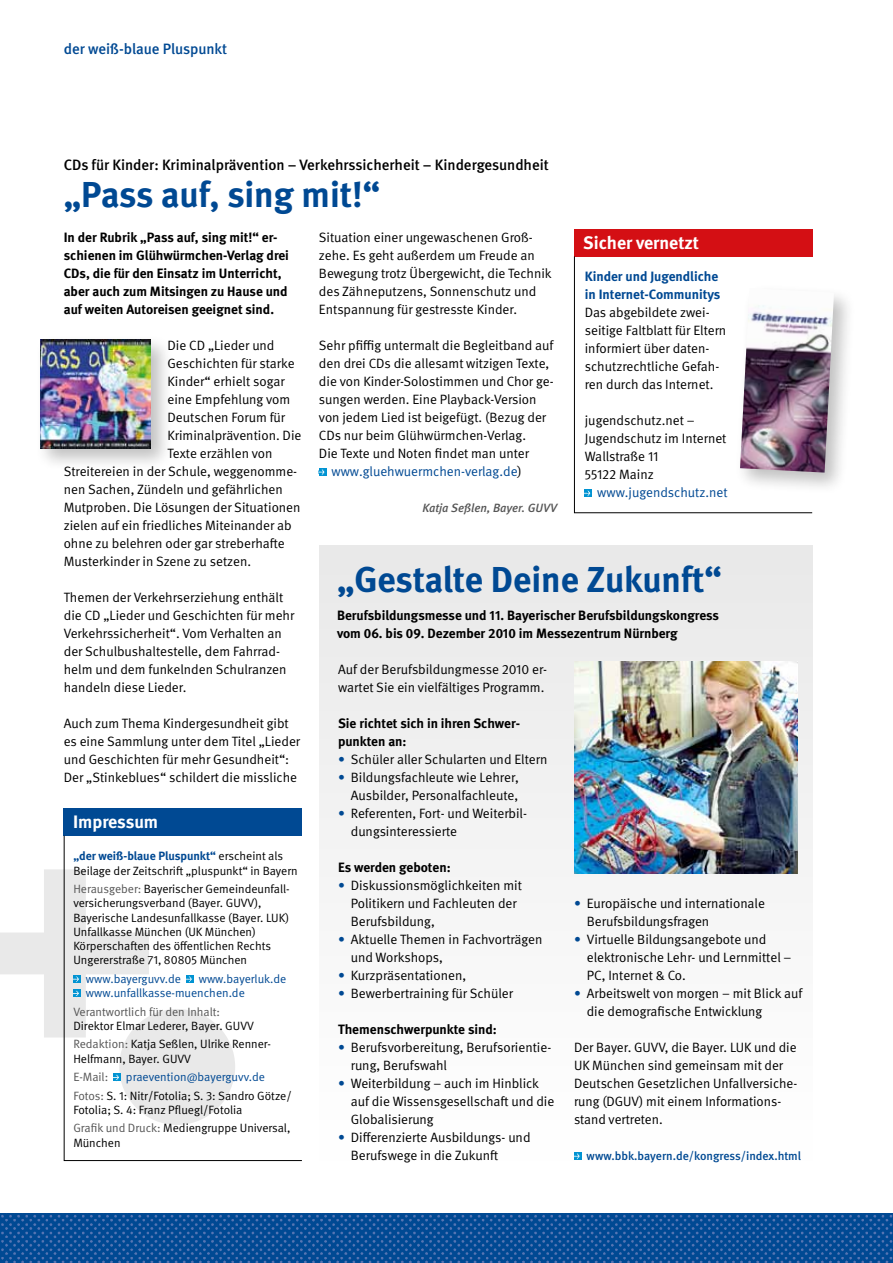
<style>
.page{position:relative;width:893px;height:1263px;background:#fff}
.page>*{position:absolute;margin:0;border:0;box-sizing:border-box;transform-origin:0 0}
.t1{font:700 36px "DGUV Meta";color:#004993}
.t2{font:700 18px "DGUV Meta";color:#fff}
.t3{font:500 15px "DGUV Meta";color:#000}
.t4{font:500 15px "DGUV Meta";color:#004993}
.t5{font:13.5px/18px "DGUV Meta";color:#000}
.t6{font:700 13.5px/18px "DGUV Meta";color:#000}
.t7{font:13.5px "DGUV Meta";color:#004993}
.t8{font:700 13.5px/18px "DGUV Meta";color:#004993}
.t9{font:12px/14.2px "DGUV Meta";color:#000}
.t10{font:12px/14.2px "DGUV Meta";color:#004993}
.t11{font:500 12px "DGUV Meta";letter-spacing:-.005em;color:#004993}
.t12{font:12px "DGUV Meta";color:#565656}
.t13{font:italic 500 12px "DGUV Meta";color:#565656}
.s1{color:#000}
.s2{color:#004993}
.s3{font-weight:700;color:#004993}
.s4{color:#565656}
</style>
<div class="page">
<div style="left:319px;top:545px;width:493px;height:616px;background:#f5f5f5"></div>
<svg style="left:0;top:869px;width:63px;height:169px"></svg>
<div style="left:64px;top:808px;width:238px;height:28px;background:#004993"></div>
<div style="left:574px;top:230px;width:238px;height:27px;background:#d40f14"></div>
<img style="left:0;top:1214px;width:893px;height:49px">
<svg style="left:63px;top:835px;width:239px;height:326px"></svg>
<svg style="left:574px;top:256px;width:239px;height:257px"></svg>
<div style="left:73px;top:975px;width:8px;height:8px;background:#0093d2"></div>
<svg style="left:73px;top:976px;width:6px;height:7px"></svg>
<div style="left:186px;top:975px;width:8px;height:8px;background:#0093d2"></div>
<svg style="left:186px;top:976px;width:6px;height:7px"></svg>
<div style="left:73px;top:990px;width:8px;height:7px;background:#0093d2"></div>
<svg style="left:73px;top:990px;width:6px;height:6px"></svg>
<div style="left:113px;top:1074px;width:8px;height:7px;background:#0093d2"></div>
<svg style="left:113px;top:1074px;width:6px;height:6px"></svg>
<svg style="left:585px;top:489px;width:7px;height:8px"></svg>
<div style="left:734px;top:282px;width:121px;height:212px;background:#000;opacity:.25"></div>
<img style="left:740px;top:288px;width:94px;height:185px">
<div style="left:34px;top:334px;width:139px;height:137px;background:#000;opacity:.25"></div>
<img style="left:40px;top:340px;width:110px;height:109px">
<svg style="left:574px;top:1152px;width:7px;height:8px"></svg>
<svg style="left:319px;top:468px;width:7px;height:8px"></svg>
<img style="left:574px;top:661px;width:223px;height:213px">
<p class="t4" style="left:64px;top:40px;width:165px">der weiß-blaue Pluspunkt</p>
<p class="t3" style="left:64px;top:156px;width:486px">CDs für Kinder: Kriminalprävention – Verkehrssicherheit – Kindergesundheit</p>
<h1 class="t1" style="left:64px;top:173px;width:318px">„Pass auf, sing mit!“</h1>
<p class="t5" style="left:319px;top:228px;width:234px">Situation einer ungewaschenen Groß&shy;zehe. Es geht außerdem um Freude an Bewegung trotz Übergewicht, die Technik des Zähneputzens, Sonnenschutz und Entspannung für gestresste Kinder.</p>
<p class="t5" style="left:319px;top:336px;width:236px">Sehr pfiffig untermalt die Begleitband auf</p>
<p class="t5" style="left:319px;top:354px;width:232px">den drei CDs die allesamt witzigen Texte,</p>
<p class="t5" style="left:319px;top:372px;width:236px">die von Kinder-Solostimmen und Chor ge-</p>
<p class="t5" style="left:319px;top:390px;width:219px">sungen werden. Eine Playback-Version</p>
<p class="t5" style="left:319px;top:408px;width:229px">von jedem Lied ist beigefügt. (Bezug der</p>
<p class="t5" style="left:319px;top:426px;width:209px">CDs nur beim Glühwürmchen-Verlag.</p>
<p class="t5" style="left:319px;top:444px;width:212px">Die Texte und Noten findet man unter</p>
<p class="t7" style="left:331px;top:463px;width:192px">www.gluehwuermchen-verlag.de<span class="s1">)</span></p>
<p class="t13" style="left:423px;top:500px;width:136px">Katja Seßlen, Bayer. GUVV</p>
<p class="t6" style="left:64px;top:228px;width:227px">In der Rubrik „Pass auf, sing mit!“ er&shy;schienen im Glühwürmchen-Verlag drei CDs, die für den Einsatz im Unterricht, aber auch zum Mitsingen zu Hause und auf weiten Autoreisen geeignet sind.</p>
<p class="t5" style="left:167px;top:336px;width:109px">Die CD „Lieder und</p>
<p class="t5" style="left:167px;top:354px;width:129px">Geschichten für starke</p>
<p class="t5" style="left:167px;top:372px;width:119px">Kinder“ erhielt sogar</p>
<p class="t5" style="left:167px;top:390px;width:124px">eine Empfehlung vom</p>
<p class="t5" style="left:167px;top:408px;width:119px">Deutschen Forum für</p>
<p class="t5" style="left:167px;top:426px;width:135px">Kriminalprävention. Die</p>
<p class="t5" style="left:167px;top:444px;width:107px">Texte erzählen von</p>
<p class="t5" style="left:64px;top:462px;width:235px">Streitereien in der Schule, weggenomme-</p>
<p class="t5" style="left:64px;top:480px;width:220px">nen Sachen, Zündeln und gefährlichen</p>
<p class="t5" style="left:64px;top:498px;width:238px">Mutproben. Die Lösungen der Situationen</p>
<p class="t5" style="left:64px;top:516px;width:230px">zielen auf ein friedliches Miteinander ab</p>
<p class="t5" style="left:64px;top:534px;width:222px">ohne zu belehren oder gar streberhafte</p>
<p class="t5" style="left:64px;top:552px;width:189px">Musterkinder in Szene zu setzen.</p>
<p class="t5" style="left:64px;top:588px;width:232px">Themen der Verkehrserziehung enthält die CD „Lieder und Geschichten für mehr Verkehrssicherheit“. Vom Verhalten an der Schulbushaltestelle, dem Fahrrad&shy;helm und dem funkelnden Schulranzen handeln diese Lieder.</p>
<p class="t5" style="left:64px;top:714px;width:238px">Auch zum Thema Kindergesundheit gibt es eine Sammlung unter dem Titel „Lieder und Geschichten für mehr Gesundheit“:<br>Der „Stinkeblues“ schildert die missliche</p>
<h2 class="t2" style="left:583px;top:232px;width:117px">Sicher vernetzt</h2>
<p class="t8" style="left:585px;top:267px;width:137px">Kinder und Jugendliche in Internet-Communitys</p>
<p class="t5" style="left:585px;top:303px;width:143px">Das abgebildete zwei&shy;seitige Faltblatt für Eltern informiert über daten&shy;schutzrechtliche Gefah&shy;ren durch das Internet.</p>
<p class="t5" style="left:585px;top:411px;width:143px">jugendschutz.net –<br>Jugendschutz im Internet<br>Wallstraße 11<br>55122 Mainz</p>
<p class="t7" style="left:597px;top:484px;width:132px">www.jugendschutz.net</p>
<h1 class="t1" style="left:337px;top:558px;width:386px">„Gestalte Deine Zukunft“</h1>
<p class="t6" style="left:337px;top:606px;width:383px">Berufsbildungsmesse und 11. Bayerischer Berufsbildungskongress vom 06. bis 09. Dezember 2010 im Messezentrum Nürnberg</p>
<p class="t5" style="left:338px;top:660px;width:211px">Auf der Berufsbildungmesse 2010 er&shy;wartet Sie ein vielfältiges Programm.</p>
<p class="t6" style="left:338px;top:714px;width:182px">Sie richtet sich in ihren Schwer&shy;punkten an:</p>
<p class="t5" style="left:338px;top:750px;width:211px"><span class="s2">•</span> Schüler aller Schularten und Eltern</p>
<p class="t5" style="left:338px;top:768px;width:182px;text-align:right"><span class="s2">•</span> Bildungsfachleute wie Lehrer,<br>Ausbilder, Personalfachleute,</p>
<p class="t5" style="left:351px;top:804px;width:178px;text-indent:-13px"><span class="s2">•</span> Referenten, Fort- und Weiterbil&shy;dungsinteressierte</p>
<p class="t6" style="left:338px;top:858px;width:114px">Es werden geboten:</p>
<p class="t5" style="left:351px;top:876px;width:173px;text-indent:-13px"><span class="s2">•</span> Diskussionsmöglichkeiten mit<br>Politikern und Fachleuten der<br>Berufsbildung,</p>
<p class="t5" style="left:351px;top:930px;width:193px;text-indent:-13px"><span class="s2">•</span> Aktuelle Themen in Fachvorträgen und Workshops,</p>
<p class="t5" style="left:338px;top:966px;width:130px"><span class="s2">•</span> Kurzpräsentationen,</p>
<p class="t5" style="left:338px;top:984px;width:176px"><span class="s2">•</span> Bewerbertraining für Schüler</p>
<p class="t6" style="left:338px;top:1020px;width:160px">Themenschwerpunkte sind:</p>
<p class="t5" style="left:351px;top:1038px;width:202px;text-indent:-13px"><span class="s2">•</span> Berufsvorbereitung, Berufsorientie&shy;rung, Berufswahl</p>
<p class="t5" style="left:351px;top:1074px;width:205px;text-indent:-13px"><span class="s2">•</span> Weiterbildung – auch im Hinblick auf die Wissensgesellschaft und die<br>Globalisierung</p>
<p class="t5" style="left:351px;top:1128px;width:181px;text-indent:-13px"><span class="s2">•</span> Differenzierte Ausbildungs- und<br>Berufswege in die Zukunft</p>
<h2 class="t2" style="left:73px;top:811px;width:87px">Impressum</h2>
<p class="t9" style="left:73px;top:849px;width:226px"><span class="s3">„der weiß-blaue Pluspunkt“</span> erscheint als<br>Beilage der Zeitschrift „pluspunkt“ in Bayern</p>
<p class="t9" style="left:73px;top:882px;width:218px"><span class="s4">Herausgeber:</span> Bayerischer Gemeindeunfall&shy;versicherungsverband (Bayer. GUVV), Bayerische Landesunfallkasse (Bayer. LUK)<br>Unfallkasse München (UK München)<br>Körperschaften des öffentlichen Rechts Ungererstraße 71, 80805 München</p>
<p class="t10" style="left:86px;top:972px;width:97px">www.bayerguvv.de</p>
<p class="t5" style="left:587px;top:894px;width:180px;text-indent:-13px"><span class="s2">•</span> Europäische und internationale<br>Berufsbildungsfragen</p>
<p class="t5" style="left:587px;top:930px;width:206px;text-indent:-13px"><span class="s2">•</span> Virtuelle Bildungsangebote und elektronische Lehr- und Lernmittel –<br>PC, Internet &amp; Co.</p>
<p class="t5" style="left:587px;top:984px;width:217px;text-indent:-13px"><span class="s2">•</span> Arbeitswelt von morgen – mit Blick auf die demografische Entwicklung</p>
<p class="t5" style="left:574px;top:1038px;width:225px">Der Bayer. GUVV, die Bayer. LUK und die UK München sind gemeinsam mit der Deutschen Gesetzlichen Unfallversiche&shy;rung (DGUV) mit einem Informations&shy;stand vertreten.</p>
<p class="t11" style="left:587px;top:1149px;width:216px">www.bbk.bayern.de/kongress/index.html</p>
<p class="t10" style="left:86px;top:972px;width:202px;text-indent:113px">www.bayerluk.de www.unfallkasse-muenchen.de</p>
<p class="t12" style="left:73px;top:1004px;width:148px">Verantwortlich für den Inhalt:</p>
<p class="t9" style="left:73px;top:1017px;width:199px;line-height:18.5px">Direktor Elmar Lederer, Bayer. GUVV<br><span class="s4">Redaktion:</span> Katja Seßlen, Ulrike Renner-</p>
<p class="t9" style="left:73px;top:1051px;width:119px">Helfmann, Bayer. GUVV</p>
<p class="t12" style="left:73px;top:1070px;width:36px">E-Mail:</p>
<p class="t9" style="left:73px;top:1068px;width:220px;line-height:18.5px;text-indent:53px"><span class="s2">praevention@bayerguvv.de<br></span><span class="s4">Fotos:</span> S. 1: Nitr/Fotolia; S. 3: Sandro Götze/</p>
<p class="t9" style="left:73px;top:1101px;width:219px;line-height:18.5px">Fotolia; S. 4: Franz Pfluegl/Fotolia<br><span class="s4">Grafik und Druck:</span> Mediengruppe Universal,</p>
<p class="t9" style="left:73px;top:1135px;width:49px">München</p>
</div>
